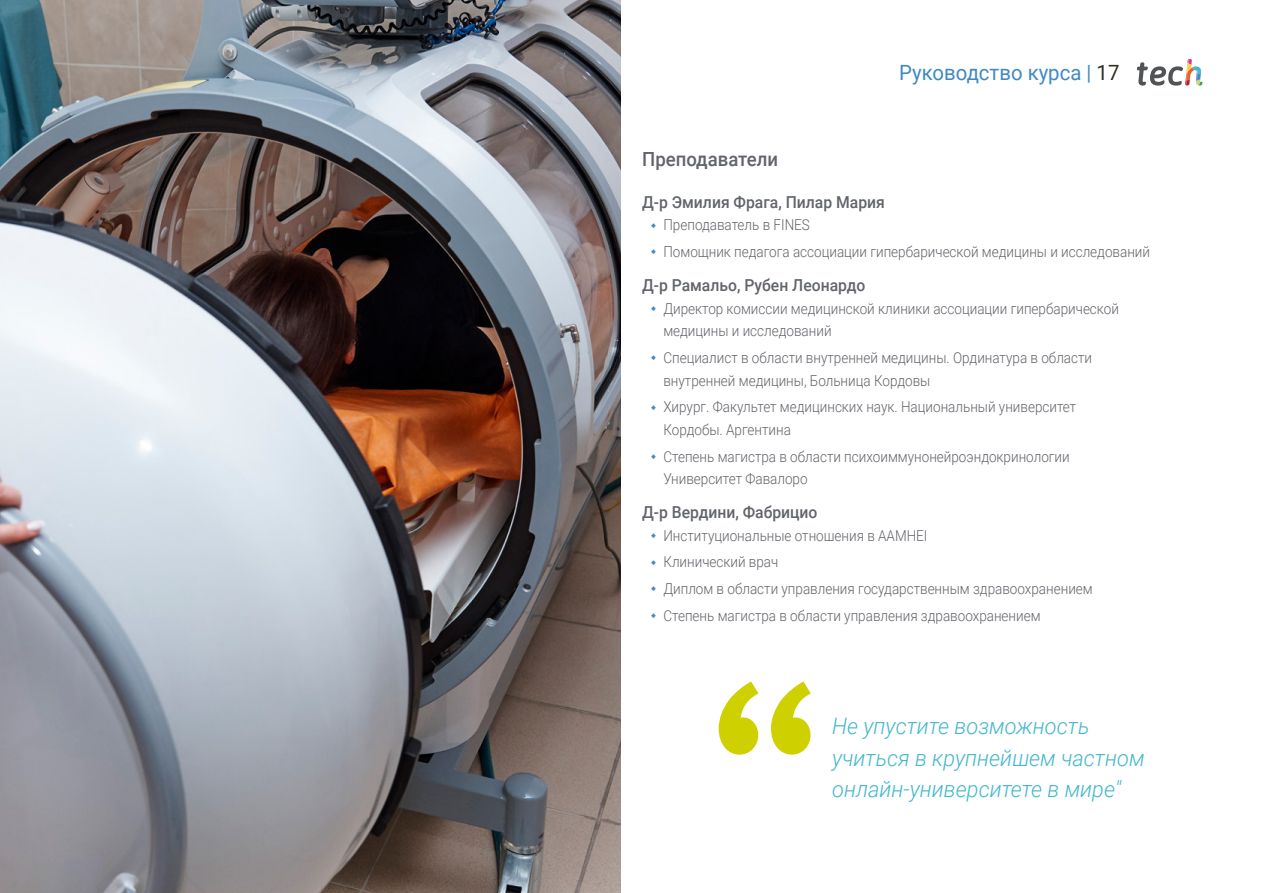
<style>
.page{position:relative;width:1263px;height:893px;background:#fff}
.page>*{position:absolute;margin:0;border:0;box-sizing:border-box;transform-origin:0 0}
.t1{font:italic 300 22.5px/31.5px "Roboto";color:#43b7cf}
.t2{font:21px "Roboto";color:#4089c5}
.t3{font:500 19.5px "Roboto";color:#61646a;scale:.95 1}
.t4{font:500 16.5px "Roboto";color:#61646a;scale:.95 1}
.t5{font:300 15px/26.7px "Roboto";color:#61646a;scale:.9 1}
.s1{color:#312e20}
</style>
<div class="page">
<img style="left:0;top:0;width:621px;height:893px">
<svg style="left:1137px;top:59px;width:65px;height:27px"></svg>
<svg style="left:719px;top:681px;width:92px;height:74px"></svg>
<h2 class="t2" style="left:899px;top:57px;width:222px">Руководство курса | <span class="s1">17</span></h2>
<h3 class="t3" style="left:642px;top:145px;width:144px">Преподаватели</h3>
<p class="t4" style="left:642px;top:191px;width:257px">Д-р Эмилия Фрага, Пилар Мария</p>
<p class="t5" style="left:663px;top:211px;width:542px">Преподаватель в FINES<br>Помощник педагога ассоциации гипербарической медицины и исследований</p>
<p class="t4" style="left:642px;top:274px;width:237px">Д-р Рамальо, Рубен Леонардо</p>
<p class="t5" style="left:663px;top:297px;width:508px;line-height:22.5px">Директор комиссии медицинской клиники ассоциации гипербарической медицины и исследований</p>
<p class="t5" style="left:663px;top:346px;width:478px;line-height:22.5px">Специалист в области внутренней медицины. Ординатура в области внутренней медицины, Больница Кордовы</p>
<p class="t5" style="left:663px;top:395px;width:460px;line-height:22.5px">Хирург. Факультет медицинских наук. Национальный университет<br>Кордобы. Аргентина</p>
<p class="t5" style="left:663px;top:444px;width:453px;line-height:22.5px">Степень магистра в области психоиммунонейроэндокринологии<br>Университет Фавалоро</p>
<p class="t4" style="left:642px;top:501px;width:186px">Д-р Вердини, Фабрицио</p>
<p class="t5" style="left:663px;top:521px;width:479px">Институциональные отношения в AAMHEI<br>Клинический врач<br>Диплом в области управления государственным здравоохранением Степень магистра в области управления здравоохранением</p>
<h1 class="t1" style="left:832px;top:709px;width:314px">Не упустите возможность учиться в крупнейшем частном онлайн-университете в мире"</h1>
</div>
